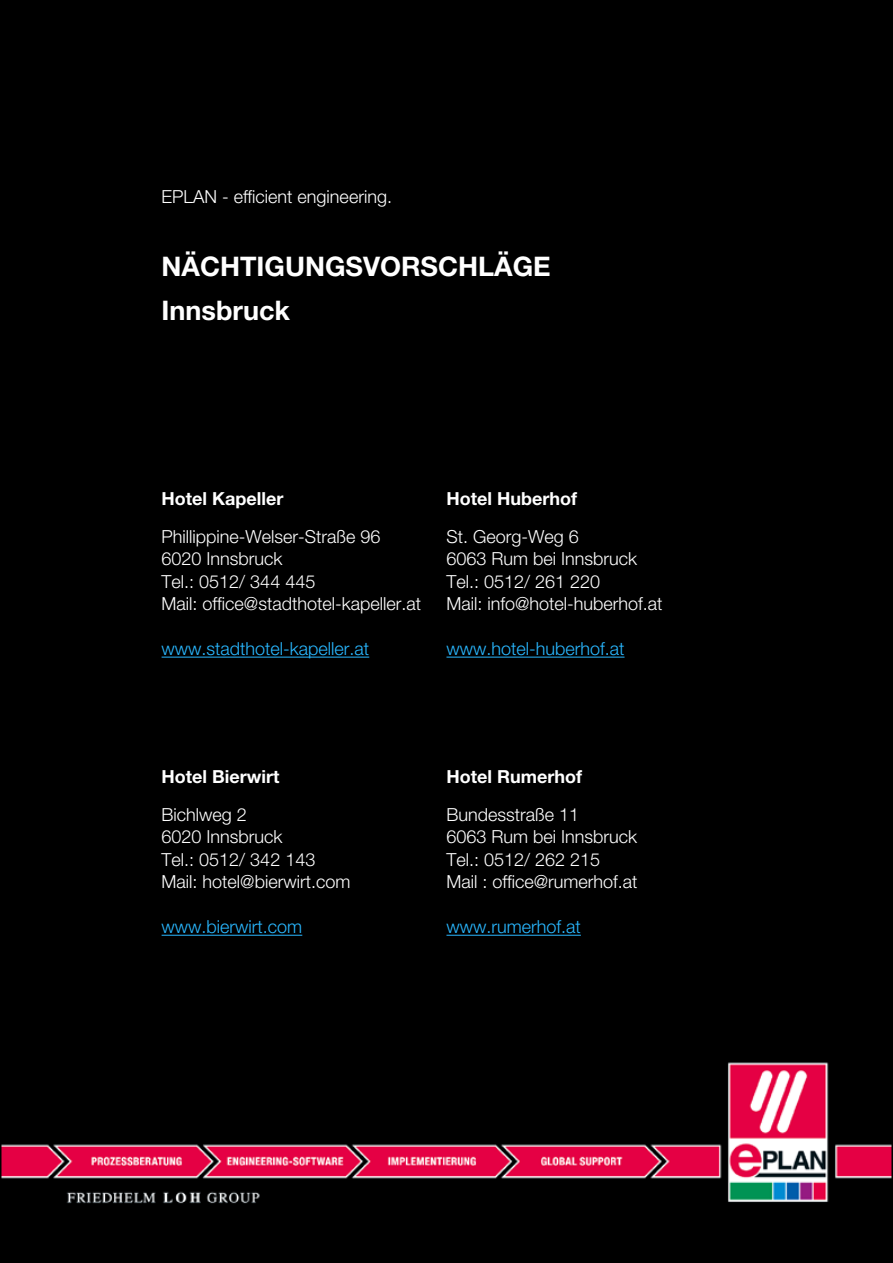
<style>
.page{position:relative;width:893px;height:1263px;background:#fff}
.page>*{position:absolute;margin:0;border:0;box-sizing:border-box;transform-origin:0 0}
.t1{font:700 27px "Helvetica Neue LT Std";color:#fff}
.t2{font:300 18px/22.5px "Helvetica Neue LT Std";color:#fff}
.t3{font:300 18px "Helvetica Neue LT Std";color:#29b8ff}
.t4{font:700 18px "Helvetica Neue LT Std";color:#fff}
</style>
<div class="page">
<div style="left:3px;top:3px;width:887px;height:1257px;background:#000"></div>
<hr style="left:446px;top:935px;width:135px;height:1px;background:#29b8ff">
<hr style="left:162px;top:935px;width:140px;height:1px;background:#29b8ff">
<hr style="left:446px;top:657px;width:178px;height:1px;background:#29b8ff">
<hr style="left:162px;top:657px;width:207px;height:1px;background:#29b8ff">
<p class="t2" style="left:162px;top:185px;width:232px">EPLAN - efficient engineering.</p>
<h1 class="t1" style="left:162px;top:250px;width:391px">NÄCHTIGUNGSVORSCHLÄGE</h1>
<h1 class="t1" style="left:162px;top:294px;width:130px">Innsbruck</h1>
<p class="t4" style="left:162px;top:488px;width:123px">Hotel Kapeller</p>
<p class="t2" style="left:162px;top:525px;width:261px">Phillippine-Welser-Straße 96<br>6020 Innsbruck<br>Tel.: 0512/ 344 445<br>Mail: office@stadthotel-kapeller.at</p>
<p class="t3" style="left:162px;top:638px;width:209px">www.stadthotel-kapeller.at</p>
<p class="t4" style="left:446px;top:488px;width:132px">Hotel Huberhof</p>
<p class="t2" style="left:446px;top:525px;width:218px">St. Georg-Weg 6<br>6063 Rum bei Innsbruck<br>Tel.: 0512/ 261 220<br>Mail: info@hotel-huberhof.at</p>
<p class="t3" style="left:446px;top:638px;width:180px">www.hotel-huberhof.at</p>
<p class="t4" style="left:162px;top:766px;width:119px">Hotel Bierwirt</p>
<p class="t2" style="left:162px;top:803px;width:190px">Bichlweg 2<br>6020 Innsbruck<br>Tel.: 0512/ 342 143<br>Mail: hotel@bierwirt.com</p>
<p class="t3" style="left:162px;top:916px;width:142px">www.bierwirt.com</p>
<p class="t4" style="left:446px;top:766px;width:137px">Hotel Rumerhof</p>
<p class="t2" style="left:446px;top:803px;width:193px">Bundesstraße 11<br>6063 Rum bei Innsbruck<br>Tel.: 0512/ 262 215<br>Mail : office@rumerhof.at</p>
<p class="t3" style="left:446px;top:916px;width:136px">www.rumerhof.at</p>
</div>
